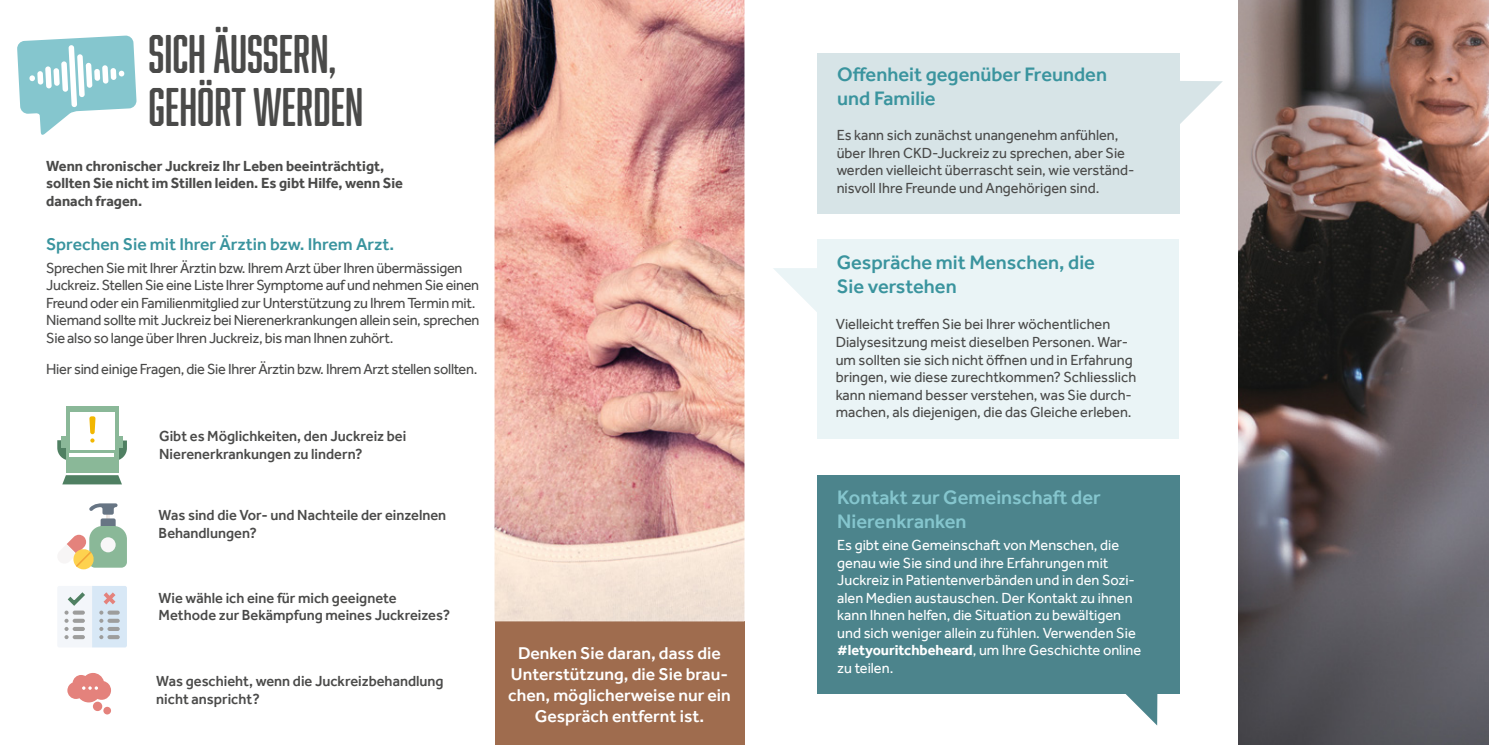
<style>
.page{position:relative;width:1489px;height:745px;background:#fff}
.page>*{position:absolute;margin:0;border:0;box-sizing:border-box;transform-origin:0 0}
.t1{font:50px/52.5px "Abolition Soft";color:#4a4a49}
.t2{font:500 20px/24px "Effra";color:#3a949e}
.t3{font:500 20px/24px "Effra";color:#85c6ce}
.t4{font:500 17.5px/21px "Effra";color:#fff;text-align:center}
.t5{font:500 17.5px "Effra";color:#3a949e}
.t6{font:15px/17.5px "Effra";color:#4a4a49}
.t7{font:15px/17.5px "Effra";letter-spacing:-.02em;color:#4a4a49}
.t8{font:15px/17.5px "Effra";color:#fff}
.t9{font:500 15px/17.5px "Effra";color:#4a4a49}
.t10{font:700 15px/17.5px "Effra";color:#4a4a49}
.s1{font-weight:700}
</style>
<div class="page">
<div style="left:494px;top:621px;width:250px;height:123px;background:#9f6c4e"></div>
<svg style="left:57px;top:440px;width:9px;height:20px"></svg>
<svg style="left:118px;top:440px;width:9px;height:20px"></svg>
<div style="left:66px;top:406px;width:52px;height:66px;background:#8ab898"></div>
<div style="left:70px;top:412px;width:44px;height:37px;background:#fff"></div>
<svg style="left:70px;top:453px;width:44px;height:3px"></svg>
<svg style="left:62px;top:475px;width:60px;height:9px"></svg>
<div style="left:61px;top:435px;width:5px;height:12px;background:#8ab898"></div>
<div style="left:118px;top:435px;width:5px;height:12px;background:#8ab898"></div>
<svg style="left:89px;top:416px;width:6px;height:26px"></svg>
<svg style="left:66px;top:503px;width:61px;height:66px"></svg>
<svg style="left:58px;top:586px;width:69px;height:61px"></svg>
<div style="left:93px;top:701px;width:9px;height:9px;background:#e4827c;border-radius:50%"></div>
<div style="left:103px;top:706px;width:8px;height:8px;background:#e4827c;border-radius:50%"></div>
<svg style="left:67px;top:673px;width:44px;height:29px"></svg>
<div style="left:817px;top:53px;width:362px;height:161px;background:#d7e4e7"></div>
<div style="left:817px;top:474px;width:362px;height:218px;background:#4c848c"></div>
<div style="left:817px;top:239px;width:361px;height:199px;background:#eaf4f6"></div>
<svg style="left:1179px;top:81px;width:43px;height:45px"></svg>
<svg style="left:773px;top:268px;width:44px;height:44px"></svg>
<svg style="left:1112px;top:692px;width:45px;height:33px"></svg>
<img style="left:494px;top:0;width:250px;height:621px">
<img style="left:1238px;top:0;width:250px;height:744px">
<svg style="left:17px;top:35px;width:120px;height:100px"></svg>
<p class="t1" style="left:148px;top:27px;width:216px">SICH ÄUSSERN,<br>GEHÖRT WERDEN</p>
<p class="t10" style="left:46px;top:157px;width:358px">Wenn chronischer Juckreiz Ihr Leben beeinträchtigt, sollten Sie nicht im Stillen leiden. Es gibt Hilfe, wenn Sie danach fragen.</p>
<p class="t5" style="left:46px;top:234px;width:349px">Sprechen Sie mit Ihrer Ärztin bzw. Ihrem Arzt.</p>
<p class="t7" style="left:46px;top:258px;width:435px">Sprechen Sie mit Ihrer Ärztin bzw. Ihrem Arzt über Ihren übermässigen Juckreiz. Stellen Sie eine Liste Ihrer Symptome auf und nehmen Sie einen Freund oder ein Familienmitglied zur Unterstützung zu Ihrem Termin mit.<br>Niemand sollte mit Juckreiz bei Nierenerkrankungen allein sein, sprechen Sie also so lange über Ihren Juckreiz, bis man Ihnen zuhört.</p>
<p class="t7" style="left:46px;top:360px;width:432px">Hier sind einige Fragen, die Sie Ihrer Ärztin bzw. Ihrem Arzt stellen sollten.</p>
<p class="t9" style="left:159px;top:427px;width:248px">Gibt es Möglichkeiten, den Juckreiz bei<br>Nierenerkrankungen zu lindern?</p>
<p class="t9" style="left:159px;top:506px;width:289px">Was sind die Vor- und Nachteile der einzelnen<br>Behandlungen?</p>
<p class="t9" style="left:159px;top:588px;width:293px">Wie wähle ich eine für mich geeignete<br>Methode zur Bekämpfung meines Juckreizes?</p>
<p class="t9" style="left:156px;top:672px;width:289px">Was geschieht, wenn die Juckreizbehandlung nicht anspricht?</p>
<p class="t4" style="left:508px;top:641px;width:224px">Denken Sie daran, dass die<br>Unterstützung, die Sie brau&shy;chen, möglicherweise nur ein<br>Gespräch entfernt ist.</p>
<p class="t2" style="left:837px;top:62px;width:271px">Offenheit gegenüber Freunden und Familie</p>
<p class="t6" style="left:836px;top:126px;width:299px">Es kann sich zunächst unangenehm anfühlen, über Ihren CKD-Juckreiz zu sprechen, aber Sie werden vielleicht überrascht sein, wie verständ&shy;nisvoll Ihre Freunde und Angehörigen sind.</p>
<p class="t2" style="left:836px;top:250px;width:260px">Gespräche mit Menschen, die<br>Sie verstehen</p>
<p class="t6" style="left:835px;top:315px;width:302px">Vielleicht treffen Sie bei Ihrer wöchentlichen Dialysesitzung meist dieselben Personen. War&shy;um sollten sie sich nicht öffnen und in Erfahrung bringen, wie diese zurechtkommen? Schliesslich kann niemand besser verstehen, was Sie durch&shy;machen, als diejenigen, die das Gleiche erleben.</p>
<p class="t3" style="left:837px;top:485px;width:265px">Kontakt zur Gemeinschaft der<br>Nierenkranken</p>
<p class="t8" style="left:837px;top:536px;width:305px">Es gibt eine Gemeinschaft von Menschen, die genau wie Sie sind und ihre Erfahrungen mit Juckreiz in Patientenverbänden und in den Sozi&shy;alen Medien austauschen. Der Kontakt zu ihnen kann Ihnen helfen, die Situation zu bewältigen und sich weniger allein zu fühlen. Verwenden Sie <span class="s1">#letyouritchbeheard</span>, um Ihre Geschichte online zu teilen.</p>
</div>
